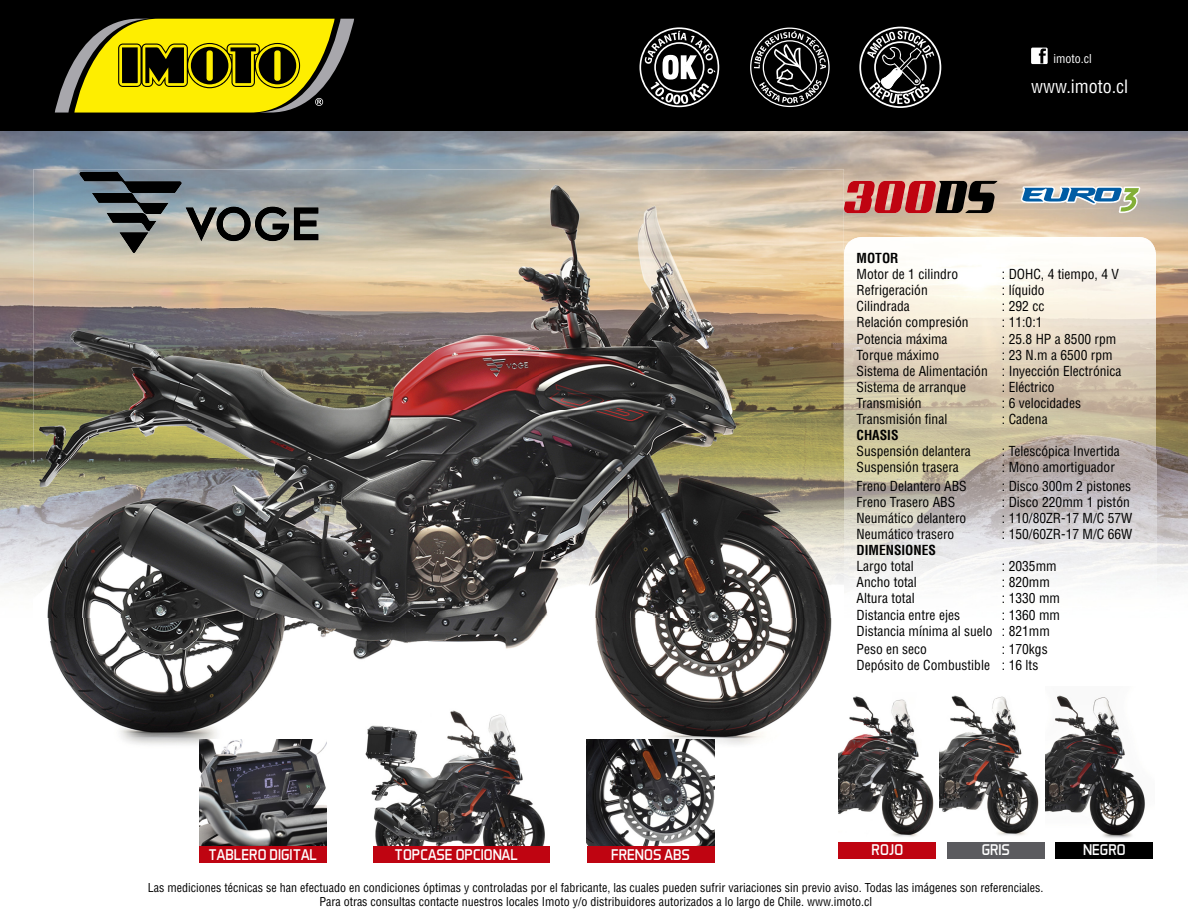
<style>
.page{position:relative;width:1188px;height:918px;background:#fff}
.page>*{position:absolute;margin:0;border:0;box-sizing:border-box;transform-origin:0 0}
.t1{font:condensed 18px "Helvetica";color:#fff}
.t2{font:15.75px "Aero Matics Display";color:#fff}
.t3{font:condensed 13.5px/16px "Helvetica";color:#000}
.t4{font:700 condensed 13.5px "Helvetica";color:#000}
.t5{font:condensed 12px/14.4px "Helvetica";color:#000;text-align:center}
.t6{font:condensed 12px "Helvetica";color:#fff}
</style>
<div class="page">
<img style="left:0;top:131px;width:1188px;height:79px">
<img style="left:0;top:210px;width:33px;height:249px">
<img style="left:1156px;top:251px;width:32px;height:208px">
<img style="left:0;top:459px;width:33px;height:129px">
<svg style="left:1156px;top:459px;width:32px;height:124px"></svg>
<img style="left:844px;top:237px;width:312px;height:349px">
<svg style="left:1021px;top:186px;width:119px;height:27px;background:#9aafb5"></svg>
<svg style="left:844px;top:181px;width:153px;height:32px;background:#974542"></svg>
<img style="left:33px;top:169px;width:811px;height:584px">
<img style="left:186px;top:207px;width:65px;height:34px">
<img style="left:255px;top:207px;width:34px;height:34px">
<img style="left:294px;top:207px;width:24px;height:33px">
<img style="left:80px;top:172px;width:102px;height:21px">
<img style="left:92px;top:193px;width:76px;height:21px">
<img style="left:107px;top:213px;width:49px;height:18px">
<img style="left:120px;top:232px;width:28px;height:21px">
<img style="left:940px;top:695px;width:106px;height:141px">
<img style="left:1046px;top:695px;width:99px;height:149px">
<img style="left:838px;top:693px;width:96px;height:144px">
<div style="left:947px;top:842px;width:97px;height:17px;background:#5b5b5f"></div>
<div style="left:1056px;top:842px;width:97px;height:17px;background:#000"></div>
<div style="left:839px;top:842px;width:97px;height:17px;background:#bf0411"></div>
<img style="left:349px;top:707px;width:204px;height:139px">
<div style="left:373px;top:846px;width:177px;height:17px;background:#bf0411"></div>
<img style="left:199px;top:740px;width:128px;height:106px">
<img style="left:587px;top:740px;width:127px;height:106px">
<div style="left:199px;top:846px;width:128px;height:16px;background:#bf0411"></div>
<div style="left:587px;top:846px;width:127px;height:16px;background:#bf0411"></div>
<div style="left:0;top:0;width:1188px;height:131px;background:#000"></div>
<svg style="left:750px;top:28px;width:80px;height:79px"></svg>
<svg style="left:859px;top:27px;width:82px;height:81px"></svg>
<svg style="left:55px;top:19px;width:299px;height:94px"></svg>
<svg style="left:1031px;top:48px;width:17px;height:16px"></svg>
<svg style="left:639px;top:27px;width:80px;height:80px"></svg>
<p class="t6" style="left:1054px;top:54px;width:40px">imoto.cl</p>
<h1 class="t1" style="left:1031px;top:80px;width:99px">www.imoto.cl</h1>
<p class="t4" style="left:857px;top:253px;width:43px">MOTOR</p>
<p class="t3" style="left:857px;top:267px;width:103px">Motor de 1 cilindro</p>
<p class="t3" style="left:1002px;top:267px;width:119px">: DOHC, 4 tiempo, 4 V</p>
<p class="t3" style="left:857px;top:283px;width:73px">Refrigeración</p>
<p class="t3" style="left:1002px;top:283px;width:44px">: líquido</p>
<p class="t3" style="left:857px;top:300px;width:55px">Cilindrada</p>
<p class="t3" style="left:1002px;top:300px;width:44px">: 292 cc</p>
<p class="t3" style="left:857px;top:316px;width:114px">Relación compresión</p>
<p class="t3" style="left:1002px;top:316px;width:42px">: 11:0:1</p>
<p class="t3" style="left:857px;top:332px;width:93px">Potencia máxima</p>
<p class="t3" style="left:1002px;top:332px;width:116px">: 25.8 HP a 8500 rpm</p>
<p class="t3" style="left:857px;top:348px;width:84px">Torque máximo</p>
<p class="t3" style="left:857px;top:348px;width:266px;text-indent:145px">: 23 N.m a 6500 rpm<br>Sistema de Alimentación : Inyección Electrónica<br>Sistema de arranque</p>
<p class="t3" style="left:1002px;top:380px;width:54px">: Eléctrico</p>
<p class="t2" style="left:208px;top:845px;width:110px">TABLERO DIGITAL</p>
<p class="t2" style="left:395px;top:845px;width:125px">TOPCASE OPCIONAL</p>
<p class="t2" style="left:611px;top:845px;width:80px">FRENOS ABS</p>
<p class="t3" style="left:857px;top:396px;width:66px">Transmisión</p>
<p class="t3" style="left:1002px;top:396px;width:81px">: 6 velocidades</p>
<p class="t3" style="left:857px;top:412px;width:92px">Transmisión final</p>
<p class="t3" style="left:1002px;top:412px;width:47px">: Cadena</p>
<p class="t4" style="left:857px;top:430px;width:44px">CHASIS</p>
<p class="t3" style="left:857px;top:444px;width:116px">Suspensión delantera</p>
<p class="t3" style="left:1002px;top:444px;width:119px">: Telescópica Invertida</p>
<p class="t3" style="left:857px;top:460px;width:104px">Suspensión trasera</p>
<p class="t3" style="left:1002px;top:460px;width:114px">: Mono amortiguador</p>
<p class="t3" style="left:857px;top:479px;width:112px">Freno Delantero ABS</p>
<p class="t3" style="left:1002px;top:479px;width:131px">: Disco 300m 2 pistones</p>
<p class="t3" style="left:857px;top:495px;width:100px">Freno Trasero ABS</p>
<p class="t3" style="left:1002px;top:495px;width:129px">: Disco 220mm 1 pistón</p>
<p class="t3" style="left:857px;top:511px;width:111px">Neumático delantero</p>
<p class="t3" style="left:1002px;top:511px;width:132px">: 110/80ZR-17 M/C 57W</p>
<p class="t3" style="left:857px;top:527px;width:99px">Neumático trasero</p>
<p class="t3" style="left:1002px;top:527px;width:132px">: 150/60ZR-17 M/C 66W</p>
<p class="t4" style="left:857px;top:545px;width:81px">DIMENSIONES</p>
<p class="t3" style="left:857px;top:559px;width:59px">Largo total</p>
<p class="t3" style="left:1002px;top:559px;width:56px">: 2035mm</p>
<p class="t3" style="left:857px;top:576px;width:62px">Ancho total</p>
<p class="t3" style="left:1002px;top:576px;width:50px">: 820mm</p>
<p class="t3" style="left:857px;top:592px;width:60px">Altura total</p>
<p class="t3" style="left:1002px;top:592px;width:60px">: 1330 mm</p>
<p class="t3" style="left:857px;top:608px;width:105px">Distancia entre ejes</p>
<p class="t3" style="left:857px;top:608px;width:205px;text-indent:145px">: 1360 mm<br>Distancia mínima al suelo : 821mm</p>
<p class="t3" style="left:857px;top:642px;width:72px">Peso en seco</p>
<p class="t3" style="left:857px;top:642px;width:193px;text-indent:145px">: 170kgs<br>Depósito de Combustible : 16 lts</p>
<p class="t2" style="left:872px;top:841px;width:33px">ROJO</p>
<p class="t2" style="left:982px;top:841px;width:30px">GRIS</p>
<p class="t2" style="left:1083px;top:841px;width:44px">NEGRO</p>
<p class="t5" style="left:148px;top:881px;width:897px">Las mediciones técnicas se han efectuado en condiciones óptimas y controladas por el fabricante, las cuales pueden sufrir variaciones sin previo aviso. Todas las imágenes son referenciales.<br>Para otras consultas contacte nuestros locales Imoto y/o distribuidores autorizados a lo largo de Chile. www.imoto.cl</p>
</div>
